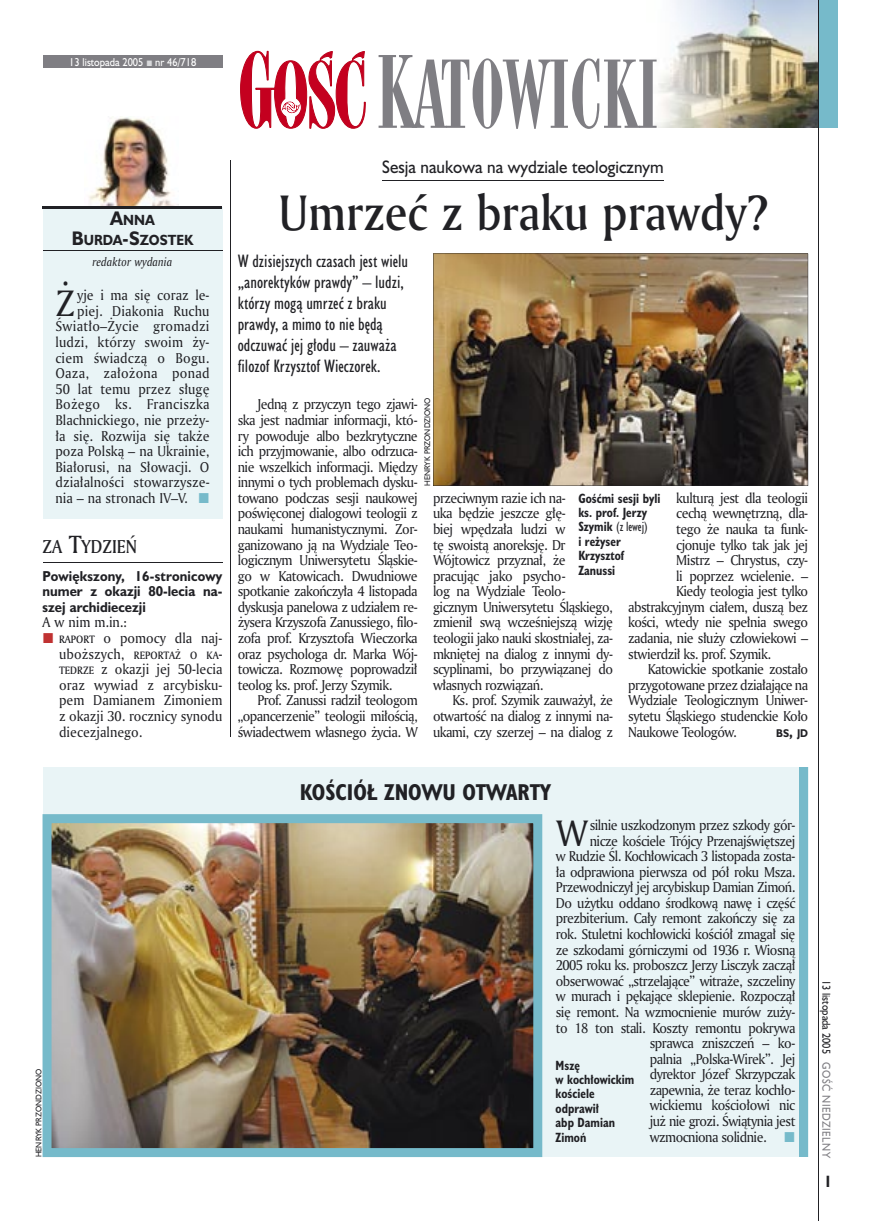
<style>
.page{position:relative;width:872px;height:1221px;background:#fff}
.page>*{position:absolute;margin:0;border:0;box-sizing:border-box;transform-origin:0 0}
.t1{font:90px "Modern 735 PL";color:#7f7e83;scale:.9 1}
.t2{font:48px "Amerigo Md PL";color:#212125;scale:.9 1}
.t3{font:35.55px "Amerigo PL";color:#212125;scale:.94 1}
.t4{font:700 21px "Humanst 521 Cn PL";color:#212125}
.t5{font:18px "Amerigo Md PL";color:#212125;scale:.9 1}
.t6{font:16.5px/21px "Humanst 521 Cn PL";color:#212125}
.t7{font:16.5px "Humanst 521 PL";color:#212125;scale:.94 1}
.t8{font:700 15px "Humanst 521 Cn PL";color:#212125;scale:.94 1}
.t9{font:13.8px/15.6px "Amerigo PL";letter-spacing:-.04em;color:#212125;text-align:justify;scale:.94 1}
.t10{font:13.8px/15.6px "Amerigo PL";color:#212125;scale:.94 1}
.t11{font:13.8px "Amerigo PL";letter-spacing:.02em;color:#212125;scale:.94 1}
.t12{font:13.8px "Amerigo PL";letter-spacing:.01em;color:#212125;scale:.94 1}
.t13{font:13.8px "Amerigo PL";letter-spacing:.005em;color:#212125;scale:.94 1}
.t14{font:13.8px "Amerigo PL";letter-spacing:.025em;color:#212125;scale:.94 1}
.t15{font:13.8px "Amerigo PL";letter-spacing:.015em;color:#212125;scale:.94 1}
.t16{font:700 13.5px/19.5px "Humanst 521 PL";color:#212125;text-align:center;scale:.9 1}
.t17{font:700 13.2px/15.6px "Humanst 521 PL";color:#212125;text-align:justify;scale:.94 1}
.t18{font:700 12.3px/14.4px "Humanst 521 Cn PL";color:#212125;scale:.94 1}
.t19{font:italic 11.7px "Amerigo PL";color:#212125;scale:.94 1}
.t20{font:10.5px "Humanst 521 PL";color:#fff;scale:.9 1}
.t21{font:10.5px "Humanst 521 PL";color:#212125;scale:.9 1}
.t22{font:10.5px "Humanst 521 PL";letter-spacing:.05em;color:#7f7e83;scale:.9 1}
.t23{font:10.35px "Amerigo Md PL";letter-spacing:.01em;color:#212125;scale:.94 1}
.t24{font:700 10.35px "Humanst 521 PL";color:#212125;scale:.9 1}
.t25{font:7.5px "Humanst 521 PL";color:#212125;scale:.94 1}
.s1{font-size:18px}
.s2{font-size:24px}
.s3{font-family:"Amerigo Md PL";font-size:10.35px}
.s4{font-family:"Amerigo PL";font-size:13.8px}
.s5{font-size:13.8px}
.s6{font-size:96px}
.s7{font-weight:400}
</style>
<div class="page">
<img style="left:655px;top:0;width:163px;height:128px">
<div style="left:43px;top:207px;width:179px;height:311px;background:#e9f4f6"></div>
<svg style="left:240px;top:51px;width:126px;height:78px"></svg>
<div style="left:43px;top:55px;width:180px;height:13px;background:#7f7e83"></div>
<div style="left:818px;top:0;width:20px;height:128px;background:#76baca"></div>
<hr style="left:818px;top:0;width:1px;height:1220px;background:#212125">
<hr style="left:230px;top:160px;width:1px;height:576px;background:#212125">
<img style="left:89px;top:117px;width:90px;height:89px">
<hr style="left:43px;top:206px;width:179px;height:1px;background:#212125">
<hr style="left:43px;top:208px;width:179px;height:1px;background:#212125">
<hr style="left:43px;top:250px;width:179px;height:1px;background:#212125">
<hr style="left:382px;top:180px;width:281px;height:1px;background:#212125">
<hr style="left:43px;top:561px;width:179px;height:1px;background:#212125">
<img style="left:433px;top:253px;width:375px;height:233px">
<div style="left:43px;top:767px;width:765px;height:389px;background:#e9f4f6"></div>
<img style="left:43px;top:814px;width:499px;height:342px">
<div style="left:799px;top:767px;width:9px;height:389px;background:#76baca"></div>
<p class="t20" style="left:69px;top:55px;width:143px">13 listopada 2005 nr 46/718</p>
<p class="t16" style="left:72px;top:210px;width:137px"><span class="s1">A</span>NNA<br><span class="s1">B</span>URDA<span class="s1">-S</span>ZOSTEK</p>
<p class="t19" style="left:93px;top:254px;width:86px">redaktor wydania</p>
<h3 class="t3" style="left:55px;top:279px;width:22px">Ż</h3>
<p class="t10" style="left:77px;top:287px;width:142px">yje i ma się coraz le-</p>
<p class="t12" style="left:77px;top:302px;width:142px">piej. Diakonia Ruchu</p>
<p class="t11" style="left:55px;top:317px;width:165px">Światło–Życie gromadzi</p>
<p class="t12" style="left:55px;top:333px;width:165px">ludzi, którzy swoim ży-</p>
<p class="t15" style="left:55px;top:348px;width:165px">ciem świadczą o Bogu.</p>
<p class="t11" style="left:55px;top:364px;width:165px">Oaza, założona ponad</p>
<p class="t10" style="left:55px;top:380px;width:165px">50 lat temu przez sługę</p>
<p class="t14" style="left:55px;top:395px;width:165px">Bożego ks. Franciszka</p>
<p class="t10" style="left:55px;top:412px;width:165px">Blachnickiego, nie przeży-</p>
<p class="t10" style="left:55px;top:427px;width:165px">ła się. Rozwija się także</p>
<p class="t10" style="left:55px;top:443px;width:165px">poza Polską – na Ukrainie,</p>
<p class="t10" style="left:55px;top:458px;width:165px">Białorusi, na Słowacji. O</p>
<p class="t13" style="left:55px;top:473px;width:165px">działalności stowarzysze-</p>
<p class="t10" style="left:55px;top:489px;width:142px">nia – na stronach IV–V.</p>
<h3 class="t5" style="left:43px;top:534px;width:107px">ZA <span class="s2">T</span>YDZIEŃ</h3>
<p class="t17" style="left:43px;top:567px;width:193px">Powiększony, 16-stronicowy numer z okazji 80-lecia na&shy;szej archidiecezji</p>
<p class="t10" style="left:59px;top:614px;width:175px;text-indent:-17px">A w nim m.in.:<br><span class="s3">RAPORT</span> o pomocy dla naj-</p>
<p class="t23" style="left:59px;top:648px;width:175px"><span class="s4">uboższych,</span> REPORTAŻ O KA<span class="s5">-</span></p>
<p class="t9" style="left:59px;top:661px;width:175px"><span class="s3">TEDRZE</span> z okazji jej 50-lecia oraz wywiad z arcybisku&shy;pem Damianem Zimoniem z okazji 30. rocznicy synodu diecezjalnego.</p>
<h1 class="t1" style="left:376px;top:39px;width:315px"><span class="s6">K</span>ATOWICKI</h1>
<p class="t7" style="left:382px;top:156px;width:301px">Sesja naukowa na wydziale teologicznym</p>
<h2 class="t2" style="left:279px;top:180px;width:544px">Umrzeć z braku prawdy?</h2>
<p class="t6" style="left:238px;top:250px;width:172px">W dzisiejszych czasach jest wielu „anorektyków prawdy” – ludzi, którzy mogą umrzeć z braku prawdy, a mimo to nie będą odczuwać jej głodu – zauważa filozof Krzysztof Wieczorek.</p>
<p class="t9" style="left:238px;top:396px;width:193px;text-indent:20px">Jedną z przyczyn tego zjawi&shy;ska jest nadmiar informacji, któ&shy;ry powoduje albo bezkrytyczne ich przyjmowanie, albo odrzuca&shy;nie wszelkich informacji. Między innymi o tych problemach dysku&shy;towano podczas sesji naukowej poświęconej dialogowi teologii z naukami humanistycznymi. Zor&shy;ganizowano ją na Wydziale Teo&shy;logicznym Uniwersytetu Śląskie&shy;go w Katowicach. Dwudniowe spotkanie zakończyła 4 listopada dyskusja panelowa z udziałem re&shy;żysera Krzyszofa Zanussiego, filo&shy;zofa prof. Krzysztofa Wieczorka oraz psychologa dr. Marka Wój&shy;towicza. Rozmowę poprowadził teolog ks. prof. Jerzy Szymik.</p>
<p class="t9" style="left:238px;top:692px;width:193px;text-indent:20px">Prof. Zanussi radził teologom „opancerzenie” teologii miłością, świadectwem własnego życia. W</p>
<p class="t25" style="left:422px;top:486px;width:96px;rotate:-90deg">HENRYK PRZONDZIONO</p>
<p class="t9" style="left:676px;top:489px;width:142px">kulturą jest dla teologii</p>
<p class="t9" style="left:676px;top:505px;width:142px">cechą wewnętrzną, dla-</p>
<p class="t9" style="left:676px;top:521px;width:142px">tego że nauka ta funk-</p>
<p class="t9" style="left:676px;top:536px;width:142px">cjonuje tylko tak jak jej</p>
<p class="t9" style="left:676px;top:552px;width:142px">Mistrz – Chrystus, czy-</p>
<p class="t9" style="left:676px;top:567px;width:142px">li poprzez wcielenie. –</p>
<p class="t9" style="left:676px;top:583px;width:142px">Kiedy teologia jest tylko</p>
<p class="t9" style="left:628px;top:598px;width:193px">abstrakcyjnym ciałem, duszą bez</p>
<p class="t9" style="left:628px;top:614px;width:193px">kości, wtedy nie spełnia swego</p>
<p class="t9" style="left:628px;top:630px;width:193px">zadania, nie służy człowiekowi –</p>
<p class="t9" style="left:628px;top:645px;width:153px">stwierdził ks. prof. Szymik.</p>
<p class="t9" style="left:648px;top:661px;width:172px">Katowickie spotkanie zostało</p>
<p class="t9" style="left:628px;top:676px;width:193px">przygotowane przez działające na</p>
<p class="t9" style="left:628px;top:692px;width:193px">Wydziale Teologicznym Uniwer-</p>
<p class="t9" style="left:628px;top:707px;width:193px">sytetu Śląskiego studenckie Koło</p>
<p class="t9" style="left:628px;top:723px;width:117px">Naukowe Teologów.</p>
<p class="t24" style="left:776px;top:725px;width:37px">BS<span class="s5">,</span> JD</p>
<p class="t9" style="left:433px;top:489px;width:193px;text-align:left">przeciwnym razie ich na-<br>uka będzie jeszcze głę-<br>biej wpędzała ludzi w<br>tę swoistą anoreksję. Dr<br>Wójtowicz przyznał, że pracując jako psycho-<br>log na Wydziale Teolo&shy;gicznym Uniwersytetu Śląskiego, zmienił swą wcześniejszą wizję teologii jako nauki skostniałej, za&shy;mkniętej na dialog z innymi dy&shy;scyplinami, bo przywiązanej do własnych rozwiązań.</p>
<p class="t9" style="left:433px;top:692px;width:193px;text-indent:20px">Ks. prof. Szymik zauważył, że otwartość na dialog z innymi na&shy;ukami, czy szerzej – na dialog z</p>
<p class="t18" style="left:578px;top:490px;width:89px">Gośćmi sesji byli ks. prof. Jerzy<br>Szymik <span class="s7">(z lewej)<br></span>i reżyser<br>Krzysztof<br>Zanussi</p>
<h3 class="t4" style="left:300px;top:777px;width:252px">KOŚCIÓŁ ZNOWU OTWARTY</h3>
<h3 class="t3" style="left:556px;top:809px;width:35px">W</h3>
<p class="t9" style="left:590px;top:816px;width:220px">silnie uszkodzonym przez szkody gór-</p>
<p class="t9" style="left:590px;top:832px;width:220px">nicze kościele Trójcy Przenajświętszej</p>
<p class="t9" style="left:556px;top:848px;width:256px">w Rudzie Śl. Kochłowicach 3 listopada zosta-</p>
<p class="t9" style="left:556px;top:863px;width:256px">ła odprawiona pierwsza od pół roku Msza.</p>
<p class="t9" style="left:556px;top:879px;width:256px">Przewodniczył jej arcybiskup Damian Zimoń.</p>
<p class="t9" style="left:556px;top:894px;width:256px">Do użytku oddano środkową nawę i część</p>
<p class="t9" style="left:556px;top:910px;width:256px">prezbiterium. Cały remont zakończy się za</p>
<p class="t9" style="left:556px;top:925px;width:256px">rok. Stuletni kochłowicki kościół zmagał się</p>
<p class="t9" style="left:556px;top:941px;width:256px">ze szkodami górniczymi od 1936 r. Wiosną</p>
<p class="t9" style="left:556px;top:957px;width:256px">2005 roku ks. proboszcz Jerzy Lisczyk zaczął</p>
<p class="t9" style="left:556px;top:972px;width:256px">obserwować „strzelające” witraże, szczeliny</p>
<p class="t9" style="left:556px;top:988px;width:256px">w murach i pękające sklepienie. Rozpoczął</p>
<p class="t9" style="left:556px;top:1003px;width:256px">się remont. Na wzmocnienie murów zuży-</p>
<p class="t9" style="left:556px;top:1019px;width:256px">to 18 ton stali. Koszty remontu pokrywa</p>
<p class="t9" style="left:649px;top:1034px;width:156px">sprawca zniszczeń – ko-</p>
<p class="t9" style="left:649px;top:1050px;width:157px">palnia „Polska-Wirek”. Jej</p>
<p class="t9" style="left:649px;top:1066px;width:156px">dyrektor Józef Skrzypczak</p>
<p class="t9" style="left:649px;top:1081px;width:156px">zapewnia, że teraz kochło-</p>
<p class="t9" style="left:649px;top:1097px;width:156px">wickiemu kościołowi nic</p>
<p class="t9" style="left:649px;top:1112px;width:156px">już nie grozi. Świątynia jest</p>
<p class="t9" style="left:649px;top:1128px;width:126px">wzmocniona solidnie.</p>
<p class="t25" style="left:34px;top:1157px;width:96px;rotate:-90deg">HENRYK PRZONDZIONO</p>
<p class="t18" style="left:555px;top:1057px;width:85px">Mszę<br>w kochłowickim kościele odprawił<br>abp Damian<br>Zimoń</p>
<p class="t21" style="left:833px;top:979px;width:84px;rotate:90deg">13 listopada 2005</p>
<p class="t22" style="left:833px;top:1062px;width:108px;rotate:90deg">GOŚĆ NIEDZIELNY</p>
<p class="t8" style="left:826px;top:1171px;width:6px">I</p>
</div>
